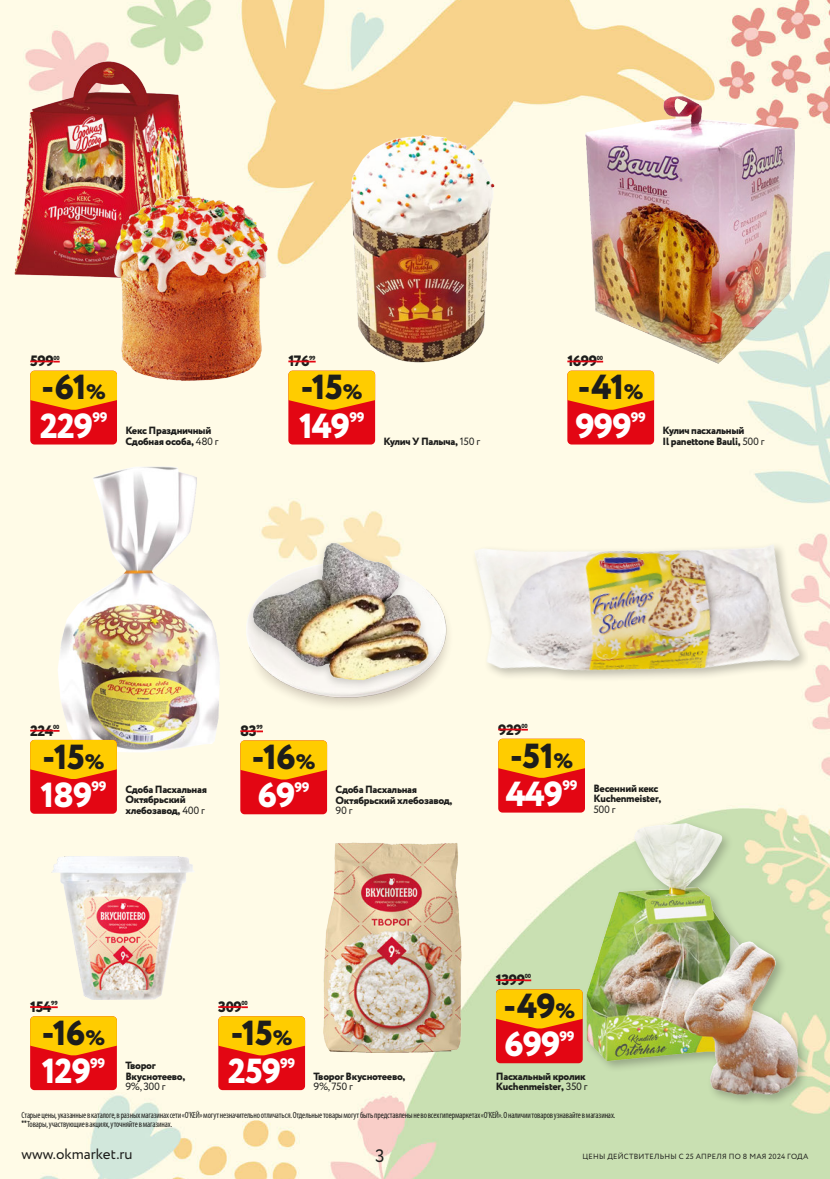
<style>
.page{position:relative;width:830px;height:1179px;background:#fff}
.page>*{position:absolute;margin:0;border:0;box-sizing:border-box;transform-origin:0 0}
.t1{font:800 34.8px "Circe";letter-spacing:-.025em;color:#1d1d1b}
.t2{font:800 34.8px "Circe";letter-spacing:-.03em;color:#fff}
.t3{font:18px "Circe";color:#1d1d1b}
.t4{font:800 15px "Circe";letter-spacing:-.03em;color:#1d1d1b}
.t5{font:15px "Circe";color:#1d1d1b}
.t6{font:800 13.95px "Circe";letter-spacing:-.03em;color:#fff}
.t7{font:800 10.5px/10.5px "Circe";letter-spacing:-.03em;color:#1d1d1b}
.t8{font:10.5px "Circe";letter-spacing:-.03em;color:#1d1d1b}
.t9{font:condensed 9px/9px "Myriad Pro";letter-spacing:-.015em;color:#1d1d1b;scale:.95 1}
.t10{font:7.5px "Circe";letter-spacing:.03em;color:#1d1d1b}
.t11{font:800 6px "Circe";letter-spacing:-.03em;color:#1d1d1b}
.s1{font-size:20.85px}
.s2{font-weight:400}
.s3{font-family:"PT Sans";font-weight:700}
</style>
<div class="page">
<img style="left:0;top:0;width:830px;height:1179px">
<div style="left:583px;top:819px;width:227px;height:287px;background:#1d1d1b;opacity:.3"></div>
<img style="left:586px;top:822px;width:223px;height:291px">
<div style="left:496px;top:989px;width:87px;height:74px;background:#e30613;border-radius:4px"></div>
<svg style="left:496px;top:989px;width:87px;height:39px;background:#fbb503"></svg>
<hr style="left:496px;top:979px;width:29px;height:2px;background:#e30613">
<svg style="left:525px;top:979px;width:6px;height:2px"></svg>
<img style="left:454px;top:493px;width:354px;height:227px">
<div style="left:498px;top:738px;width:87px;height:74px;background:#e30613;border-radius:4px"></div>
<svg style="left:498px;top:738px;width:87px;height:40px;background:#fbb406"></svg>
<hr style="left:498px;top:728px;width:23px;height:2px;background:#e30613">
<img style="left:0;top:61px;width:214px;height:219px">
<img style="left:97px;top:194px;width:183px;height:187px">
<div style="left:30px;top:371px;width:87px;height:73px;background:#e30613;border-radius:4px"></div>
<svg style="left:30px;top:371px;width:87px;height:39px;background:#fbb302"></svg>
<hr style="left:30px;top:360px;width:23px;height:2px;background:#e30613">
<img style="left:324px;top:840px;width:138px;height:212px">
<div style="left:218px;top:1016px;width:87px;height:74px;background:#e30613;border-radius:4px"></div>
<svg style="left:218px;top:1016px;width:87px;height:39px;background:#fbb503"></svg>
<hr style="left:218px;top:1006px;width:23px;height:2px;background:#e30613">
<svg style="left:241px;top:1006px;width:7px;height:2px"></svg>
<img style="left:51px;top:856px;width:143px;height:143px">
<div style="left:30px;top:1016px;width:87px;height:74px;background:#e30613;border-radius:4px"></div>
<svg style="left:30px;top:1016px;width:87px;height:39px;background:#fbb503"></svg>
<hr style="left:30px;top:1006px;width:21px;height:2px;background:#e30613">
<svg style="left:51px;top:1006px;width:7px;height:2px"></svg>
<div style="left:567px;top:371px;width:87px;height:73px;background:#e30613;border-radius:4px"></div>
<svg style="left:567px;top:371px;width:87px;height:39px;background:#fbb303"></svg>
<hr style="left:567px;top:360px;width:30px;height:2px;background:#e30613">
<img style="left:585px;top:97px;width:209px;height:266px">
<div style="left:232px;top:547px;width:239px;height:169px;background:#fffbe7"></div>
<img style="left:237px;top:506px;width:210px;height:210px">
<div style="left:240px;top:740px;width:87px;height:74px;background:#e30613;border-radius:4px"></div>
<svg style="left:240px;top:740px;width:87px;height:39px;background:#fbb604"></svg>
<svg style="left:240px;top:730px;width:23px;height:2px"></svg>
<img style="left:46px;top:466px;width:182px;height:286px">
<div style="left:30px;top:740px;width:87px;height:73px;background:#e30613;border-radius:4px"></div>
<svg style="left:30px;top:740px;width:87px;height:39px;background:#fbb402"></svg>
<svg style="left:30px;top:730px;width:30px;height:1px"></svg>
<img style="left:290px;top:115px;width:260px;height:267px">
<div style="left:288px;top:371px;width:87px;height:73px;background:#e30613;border-radius:4px"></div>
<svg style="left:288px;top:371px;width:87px;height:39px;background:#fbb303"></svg>
<hr style="left:288px;top:360px;width:21px;height:2px;background:#e30613">
<h3 class="t4" style="left:30px;top:351px;width:25px">599</h3>
<p class="t11" style="left:53px;top:353px;width:8px">00</p>
<h1 class="t1" style="left:41px;top:364px;width:66px">-61<span class="s1">%</span></h1>
<h3 class="t4" style="left:288px;top:351px;width:23px">176</h3>
<p class="t11" style="left:309px;top:353px;width:8px">99</p>
<h1 class="t1" style="left:301px;top:364px;width:63px">-15<span class="s1">%</span></h1>
<h3 class="t4" style="left:567px;top:351px;width:31px">1699</h3>
<p class="t11" style="left:597px;top:353px;width:8px">00</p>
<h1 class="t1" style="left:578px;top:364px;width:67px">-41<span class="s1">%</span></h1>
<h3 class="t6" style="left:92px;top:408px;width:17px">99</h3>
<h1 class="t2" style="left:40px;top:402px;width:55px">229</h1>
<p class="t7" style="left:126px;top:426px;width:87px">Кекс Праздничный</p>
<p class="t7" style="left:126px;top:436px;width:95px">Сдобная особа, <span class="s2">480 г</span></p>
<h3 class="t6" style="left:349px;top:408px;width:17px">99</h3>
<h1 class="t2" style="left:299px;top:402px;width:53px">149</h1>
<p class="t7" style="left:384px;top:436px;width:98px">Кулич У Палыча, <span class="s2">150 г</span></p>
<h3 class="t6" style="left:631px;top:408px;width:17px">99</h3>
<h1 class="t2" style="left:576px;top:402px;width:58px">999</h1>
<p class="t7" style="left:663px;top:426px;width:83px">Кулич пасхальный</p>
<p class="t7" style="left:663px;top:436px;width:104px">Il panettone Bauli, <span class="s2">500 г</span></p>
<h3 class="t4" style="left:30px;top:720px;width:25px">224</h3>
<p class="t11" style="left:53px;top:723px;width:8px">00</p>
<h1 class="t1" style="left:43px;top:733px;width:63px">-15<span class="s1">%</span></h1>
<h3 class="t4" style="left:240px;top:721px;width:18px">83</h3>
<p class="t11" style="left:256px;top:723px;width:8px">99</p>
<h1 class="t1" style="left:252px;top:733px;width:65px">-16<span class="s1">%</span></h1>
<h3 class="t4" style="left:498px;top:719px;width:25px">929</h3>
<p class="t11" style="left:521px;top:721px;width:8px">00</p>
<h1 class="t1" style="left:510px;top:732px;width:65px">-51<span class="s1">%</span></h1>
<h3 class="t6" style="left:92px;top:777px;width:17px">99</h3>
<h1 class="t2" style="left:40px;top:771px;width:54px">189</h1>
<p class="t7" style="left:125px;top:784px;width:83px">Сдоба Пасхальная<br>Октябрьский</p>
<p class="t7" style="left:125px;top:805px;width:81px">хлебозавод, <span class="s2">400 г</span></p>
<h3 class="t6" style="left:295px;top:777px;width:17px">99</h3>
<h1 class="t2" style="left:258px;top:772px;width:40px">69</h1>
<p class="t7" style="left:336px;top:785px;width:118px">Сдоба Пасхальная<br>Октябрьский хлебозавод,</p>
<p class="t8" style="left:336px;top:803px;width:18px">90 г</p>
<h3 class="t6" style="left:562px;top:776px;width:17px">99</h3>
<h1 class="t2" style="left:506px;top:770px;width:59px">449</h1>
<p class="t7" style="left:593px;top:783px;width:70px">Весенний кекс<br>Kuchenmeister,</p>
<p class="t8" style="left:593px;top:802px;width:24px">500 г</p>
<h3 class="t4" style="left:30px;top:996px;width:23px">154</h3>
<p class="t11" style="left:51px;top:999px;width:8px">99</p>
<h1 class="t1" style="left:42px;top:1009px;width:65px">-16<span class="s1">%</span></h1>
<h3 class="t4" style="left:218px;top:996px;width:25px">309</h3>
<p class="t11" style="left:241px;top:999px;width:8px">00</p>
<h1 class="t1" style="left:231px;top:1009px;width:63px">-15<span class="s1">%</span></h1>
<h3 class="t6" style="left:90px;top:1053px;width:17px">99</h3>
<h1 class="t2" style="left:42px;top:1047px;width:51px">129</h1>
<p class="t7" style="left:125px;top:1061px;width:61px">Творог<br>Вкуснотеево,</p>
<p class="t8" style="left:125px;top:1079px;width:42px">9%, 300 г</p>
<h3 class="t6" style="left:280px;top:1053px;width:17px">99</h3>
<h1 class="t2" style="left:228px;top:1047px;width:55px">259</h1>
<p class="t7" style="left:314px;top:1071px;width:93px">Творог Вкуснотеево,</p>
<p class="t8" style="left:314px;top:1079px;width:41px">9%, 750 г</p>
<h3 class="t4" style="left:496px;top:970px;width:31px">1399</h3>
<p class="t11" style="left:525px;top:972px;width:8px">00</p>
<h1 class="t1" style="left:503px;top:982px;width:73px">-49<span class="s1">%</span></h1>
<h1 class="t2" style="left:504px;top:1021px;width:58px">699</h1>
<h3 class="t6" style="left:559px;top:1026px;width:17px">99</h3>
<p class="t7" style="left:496px;top:1071px;width:93px">Пасхальный кролик<br>Kuchenmeister, <span class="s2">350 г</span></p>
<p class="t9" style="left:22px;top:1110px;width:626px">Старые цены, указанные в каталоге, в разных магазинах сети «О'КЕЙ» могут незначительно отличаться. Отдельные товары могут быть представлены не во всех гипермаркетах «О'КЕЙ». О наличии товаров узнавайте в магазинах. <span class="s3">**</span>Товары, участвующие в акциях, уточняйте в магазинах.</p>
<h3 class="t5" style="left:22px;top:1144px;width:113px">www.okmarket.ru</h3>
<h2 class="t3" style="left:375px;top:1143px;width:11px">3</h2>
<p class="t10" style="left:582px;top:1151px;width:227px">ЦЕНЫ ДЕЙСТВИТЕЛЬНЫ с 25 апреля по 8 мая 2024 ГОДА</p>
</div>
